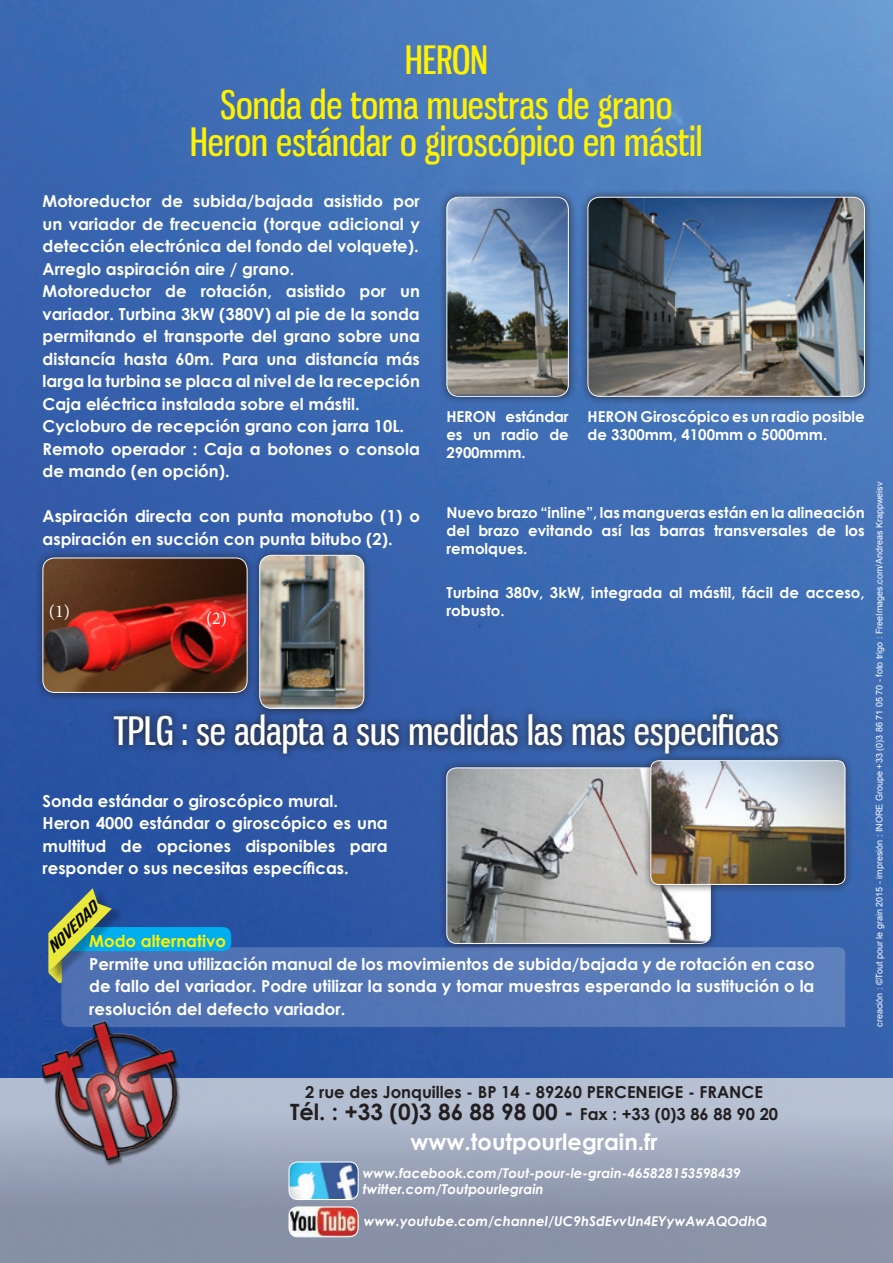
<style>
.page{position:relative;width:893px;height:1263px;background:#fff}
.page>*{position:absolute;margin:0;border:0;box-sizing:border-box;transform-origin:0 0}
.t1{font:39px "Gnuolane Rg";color:#fff101}
.t2{font:39px "Gnuolane Rg";color:#fff}
.t3{font:700 22.5px "Century Gothic";color:#231f20}
.t4{font:700 22.5px "Century Gothic";color:#fff}
.t5{font:18px "Minion Pro";color:#fff}
.t6{font:700 16.5px/22.5px "Century Gothic";color:#fff;text-align:justify}
.t7{font:700 16.5px "Century Gothic";color:#231f20}
.t8{font:700 16.5px "Century Gothic";color:#fff101}
.t9{font:italic 16.2px "Bebas Neue";color:#050504;scale:1.39 1}
.t10{font:700 15px/18px "Century Gothic";color:#fff;text-align:justify}
.t11{font:italic 700 13.5px "Century Gothic";color:#fff}
.t12{font:9px "Arial";color:#fff}
.s1{font-size:16.5px}
</style>
<div class="page">
<img style="left:0;top:0;width:893px;height:1079px">
<svg style="left:106px;top:706px;width:679px;height:55px;background:#2f508e"></svg>
<div style="left:438px;top:759px;width:280px;height:193px;background:#231f20;opacity:.75"></div>
<img style="left:447px;top:768px;width:263px;height:175px">
<div style="left:446px;top:767px;width:265px;height:177px;border:1px solid #fff;border-radius:10px"></div>
<div style="left:642px;top:752px;width:211px;height:141px;background:#231f20;opacity:.75"></div>
<img style="left:651px;top:761px;width:194px;height:123px">
<div style="left:651px;top:760px;width:194px;height:125px;border:1px solid #fff;border-radius:8px"></div>
<div style="left:438px;top:189px;width:139px;height:216px;background:#231f20;opacity:.75"></div>
<img style="left:447px;top:198px;width:121px;height:197px">
<div style="left:446px;top:197px;width:123px;height:200px;border:1px solid #fff;border-radius:12px"></div>
<div style="left:579px;top:189px;width:294px;height:216px;background:#231f20;opacity:.75"></div>
<img style="left:588px;top:197px;width:276px;height:199px">
<div style="left:588px;top:197px;width:277px;height:200px;border:1px solid #fff;border-radius:12px"></div>
<div style="left:34px;top:549px;width:222px;height:152px;background:#231f20;opacity:.75"></div>
<img style="left:43px;top:558px;width:204px;height:134px">
<div style="left:43px;top:558px;width:204px;height:135px;border:1px solid #fff;border-radius:12px"></div>
<div style="left:251px;top:547px;width:122px;height:170px;background:#231f20;opacity:.75"></div>
<img style="left:260px;top:555px;width:104px;height:153px">
<div style="left:259px;top:555px;width:105px;height:154px;border:1px solid #fff;border-radius:12px"></div>
<svg style="left:60px;top:947px;width:786px;height:80px;background:#5577b6"></svg>
<div style="left:0;top:1079px;width:893px;height:184px;background:linear-gradient(to bottom,#bac4d7,#7f879d)"></div>
<div style="left:62px;top:927px;width:169px;height:24px;background:#00aeef;border-radius:9px"></div>
<img style="left:51px;top:887px;width:76px;height:97px">
<svg style="left:48px;top:888px;width:64px;height:96px;background:#709482"></svg>
<img style="left:43px;top:1002px;width:159px;height:174px">
<img style="left:289px;top:1162px;width:69px;height:37px">
<div style="left:288px;top:1161px;width:71px;height:39px;border:1px solid #fff;border-radius:9px"></div>
<img style="left:289px;top:1207px;width:69px;height:29px">
<div style="left:288px;top:1206px;width:71px;height:31px;border:1px solid #fff;border-radius:9px"></div>
<p class="t1" style="left:405px;top:36px;width:84px">HERON</p>
<p class="t1" style="left:220px;top:81px;width:453px">Sonda de toma muestras de grano</p>
<p class="t1" style="left:190px;top:118px;width:514px">Heron estándar o giroscópico en mástil</p>
<p class="t6" style="left:43px;top:189px;width:379px">Motoreductor de subida/bajada asistido por un variador de frecuencia (torque adicional y detección electrónica del fondo del volquete).</p>
<p class="t6" style="left:43px;top:257px;width:253px">Arreglo aspiración aire / grano.</p>
<p class="t6" style="left:43px;top:279px;width:379px">Motoreductor de rotación, asistido por un variador. Turbina 3kW (380V) al pie de la sonda permitando el transporte del grano sobre una distancía hasta 60m. Para una distancía más larga la turbina se placa al nivel de la recepción</p>
<p class="t6" style="left:43px;top:392px;width:319px">Caja eléctrica instalada sobre el mástil.</p>
<p class="t6" style="left:43px;top:414px;width:363px">Cycloburo de recepción grano con jarra 10L.</p>
<p class="t6" style="left:43px;top:437px;width:379px">Remoto operador : Caja a botones o consola de mando (en opción).</p>
<p class="t6" style="left:43px;top:504px;width:379px">Aspiración directa con punta monotubo (1) o aspiración en succión con punta bitubo (2).</p>
<p class="t5" style="left:49px;top:599px;width:23px">(1)</p>
<p class="t5" style="left:206px;top:606px;width:23px">(2)</p>
<p class="t10" style="left:446px;top:407px;width:124px">HERON estándar es un radio de 2900mmm.</p>
<p class="t10" style="left:588px;top:407px;width:279px">HERON Giroscópico es un radio posible de 3300mm, 4100mm o 5000mm.</p>
<p class="t10" style="left:446px;top:503px;width:420px">Nuevo brazo “inline”, las mangueras están en la alineación del brazo evitando así las barras transversales de los remolques.</p>
<p class="t10" style="left:446px;top:583px;width:420px">Turbina 380v, 3kW, integrada al mástil, fácil de acceso, robusto.</p>
<p class="t2" style="left:114px;top:707px;width:667px">TPLG : se adapta a sus medidas las mas especificas</p>
<p class="t6" style="left:43px;top:789px;width:297px">Sonda estándar o giroscópico mural.</p>
<p class="t6" style="left:43px;top:811px;width:347px">Heron 4000 estándar o giroscópico es una multitud de opciones disponibles para responder o sus necesitas específicas.</p>
<p class="t9" style="left:44px;top:944px;width:47px;rotate:-45deg">Novedad</p>
<p class="t8" style="left:89px;top:929px;width:138px">Modo alternativo</p>
<p class="t6" style="left:89px;top:952px;width:727px">Permite una utilización manual de los movimientos de subida/bajada y de rotación en caso de fallo del variador. Podre utilizar la sonda y tomar muestras esperando la sustitución o la resolución del defecto variador.</p>
<p class="t12" style="left:873px;top:1027px;width:547px;rotate:-90deg">creación : ©Tout pour le grain 2015 - impresión : INORE Groupe +33 (0)3 86 71 05 70 - foto trigo : FreeImages.com/Andreas Krappweisv</p>
<p class="t7" style="left:305px;top:1079px;width:459px">2 rue des Jonquilles - BP 14 - 89260 PERCENEIGE - FRANCE</p>
<p class="t3" style="left:290px;top:1095px;width:490px">Tél. : +33 (0)3 86 88 98 00 - <span class="s1">Fax : +33 (0)3 86 88 90 20</span></p>
<p class="t4" style="left:411px;top:1125px;width:249px">www.toutpourlegrain.fr</p>
<p class="t11" style="left:363px;top:1162px;width:379px">www.facebook.com/Tout-pour-le-grain-465828153598439</p>
<p class="t11" style="left:363px;top:1179px;width:182px">twitter.com/Toutpourlegrain</p>
<p class="t11" style="left:364px;top:1211px;width:405px">www.youtube.com/channel/UC9hSdEvvUn4EYywAwAQOdhQ</p>
</div>
